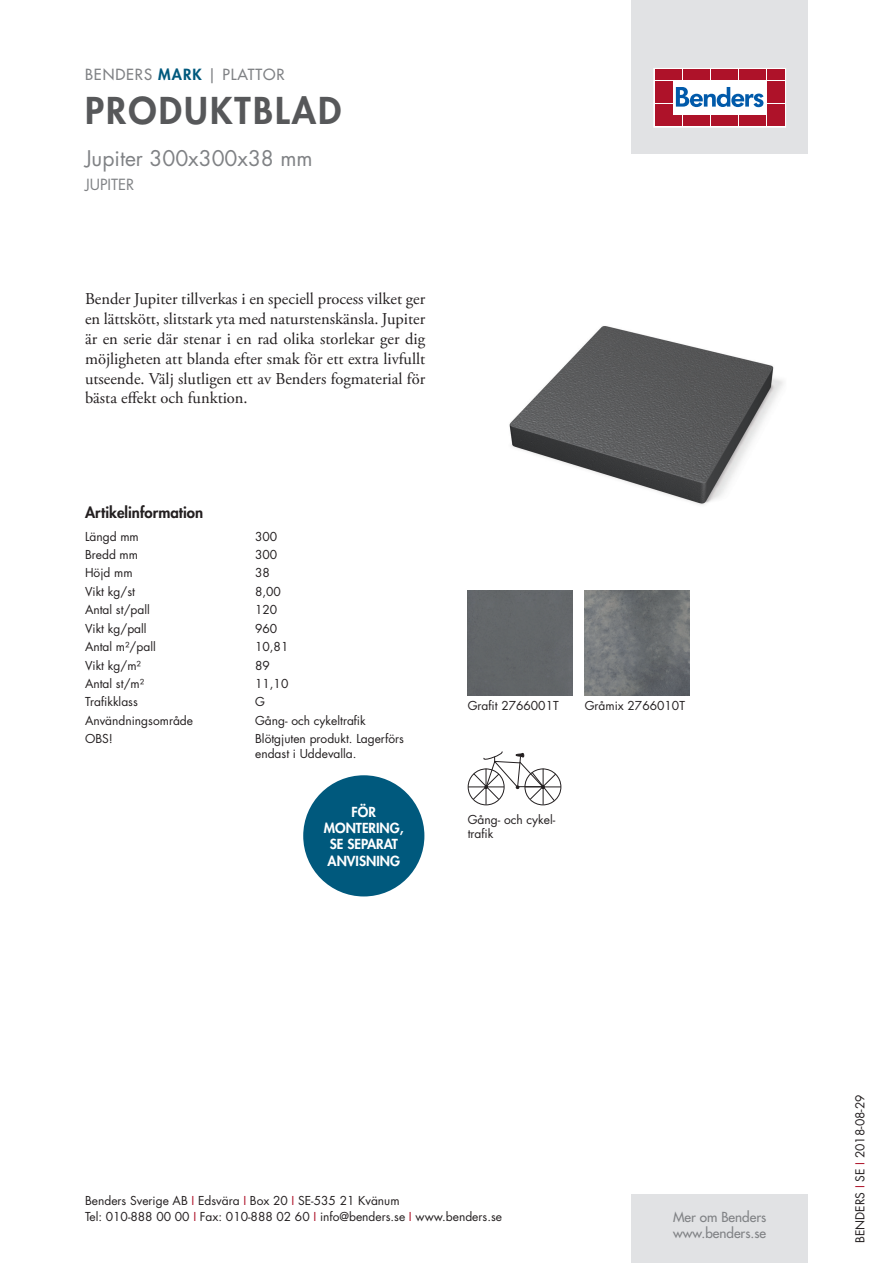
<style>
.page{position:relative;width:893px;height:1263px;background:#fff}
.page>*{position:absolute;margin:0;border:0;box-sizing:border-box;transform-origin:0 0}
.t1{font:800 36px "Futura Std";letter-spacing:.06em;color:#57585a}
.t2{font:21px "Futura Std";color:#808285}
.t3{font:16.5px/19.8px "Adobe Garamond Pro";color:#231f20;text-align:justify}
.t4{font:500 15px "Futura Std";letter-spacing:.06em;color:#808285}
.t5{font:800 15px "Futura Std";color:#231f20}
.t6{font:15px "Futura Std";color:#808285}
.t7{font:800 13.5px/16.2px "Futura Std";color:#fff;text-align:center}
.t8{font:500 13.5px/16.2px "Futura Std";color:#808285}
.t9{font:12px/14.4px "Futura Std";color:#231f20}
.s1{font-weight:800;color:#00597d}
.s2{color:#ae1229}
</style>
<div class="page">
<div style="left:631px;top:0;width:177px;height:153px;background:#e1e2e4"></div>
<div style="left:631px;top:1195px;width:177px;height:68px;background:#e1e2e4"></div>
<svg style="left:656px;top:70px;width:128px;height:55px;background:#ebc6cb"></svg>
<div style="left:654px;top:68px;width:132px;height:59px;border:1px solid #fff"></div>
<div style="left:655px;top:70px;width:8px;height:10px;background:#ae1229"></div>
<div style="left:664px;top:70px;width:8px;height:10px;background:#ae1229"></div>
<div style="left:655px;top:81px;width:8px;height:10px;background:#ae1229"></div>
<div style="left:664px;top:81px;width:8px;height:10px;background:#ae1229"></div>
<div style="left:655px;top:93px;width:8px;height:10px;background:#ae1229"></div>
<div style="left:664px;top:93px;width:8px;height:10px;background:#ae1229"></div>
<div style="left:655px;top:104px;width:8px;height:11px;background:#ae1229"></div>
<div style="left:664px;top:104px;width:8px;height:11px;background:#ae1229"></div>
<div style="left:655px;top:116px;width:8px;height:10px;background:#ae1229"></div>
<div style="left:664px;top:116px;width:8px;height:10px;background:#ae1229"></div>
<div style="left:674px;top:70px;width:8px;height:10px;background:#ae1229"></div>
<div style="left:683px;top:70px;width:8px;height:10px;background:#ae1229"></div>
<div style="left:692px;top:70px;width:8px;height:10px;background:#ae1229"></div>
<div style="left:702px;top:70px;width:8px;height:10px;background:#ae1229"></div>
<div style="left:711px;top:70px;width:8px;height:10px;background:#ae1229"></div>
<div style="left:720px;top:70px;width:8px;height:10px;background:#ae1229"></div>
<div style="left:730px;top:70px;width:8px;height:10px;background:#ae1229"></div>
<div style="left:739px;top:70px;width:8px;height:10px;background:#ae1229"></div>
<div style="left:748px;top:70px;width:8px;height:10px;background:#ae1229"></div>
<div style="left:758px;top:70px;width:8px;height:10px;background:#ae1229"></div>
<div style="left:674px;top:116px;width:8px;height:10px;background:#ae1229"></div>
<div style="left:683px;top:116px;width:8px;height:10px;background:#ae1229"></div>
<div style="left:692px;top:116px;width:8px;height:10px;background:#ae1229"></div>
<div style="left:702px;top:116px;width:8px;height:10px;background:#ae1229"></div>
<div style="left:711px;top:116px;width:8px;height:10px;background:#ae1229"></div>
<div style="left:720px;top:116px;width:8px;height:10px;background:#ae1229"></div>
<div style="left:730px;top:116px;width:8px;height:10px;background:#ae1229"></div>
<div style="left:739px;top:116px;width:8px;height:10px;background:#ae1229"></div>
<div style="left:748px;top:116px;width:8px;height:10px;background:#ae1229"></div>
<div style="left:758px;top:116px;width:8px;height:10px;background:#ae1229"></div>
<div style="left:767px;top:70px;width:8px;height:10px;background:#ae1229"></div>
<div style="left:776px;top:70px;width:8px;height:10px;background:#ae1229"></div>
<div style="left:767px;top:81px;width:8px;height:10px;background:#ae1229"></div>
<div style="left:776px;top:81px;width:8px;height:10px;background:#ae1229"></div>
<div style="left:767px;top:93px;width:8px;height:10px;background:#ae1229"></div>
<div style="left:776px;top:93px;width:8px;height:10px;background:#ae1229"></div>
<div style="left:767px;top:104px;width:8px;height:11px;background:#ae1229"></div>
<div style="left:776px;top:104px;width:8px;height:11px;background:#ae1229"></div>
<div style="left:767px;top:116px;width:8px;height:10px;background:#ae1229"></div>
<div style="left:776px;top:116px;width:8px;height:10px;background:#ae1229"></div>
<svg style="left:676px;top:87px;width:87px;height:20px;background:#8ab3d7"></svg>
<div style="left:303px;top:775px;width:121px;height:121px;background:#00597d;border-radius:50%"></div>
<img style="left:509px;top:326px;width:275px;height:179px">
<div style="left:468px;top:590px;width:105px;height:105px;background:#636669"></div>
<img style="left:585px;top:590px;width:105px;height:105px">
<svg style="left:468px;top:769px;width:36px;height:36px"></svg>
<div style="left:468px;top:768px;width:36px;height:37px;border:1px solid #231f20;border-radius:50%"></div>
<svg style="left:525px;top:769px;width:36px;height:36px"></svg>
<div style="left:524px;top:768px;width:37px;height:37px;border:1px solid #231f20;border-radius:50%"></div>
<hr style="left:525px;top:787px;width:36px;height:1px;background:#231f20">
<hr style="left:468px;top:787px;width:36px;height:1px;background:#231f20">
<svg style="left:473px;top:751px;width:83px;height:54px"></svg>
<p class="t4" style="left:85px;top:65px;width:201px">BENDERS <span class="s1">MARK</span> | PLATTOR</p>
<h1 class="t1" style="left:85px;top:87px;width:258px">PRODUKTBLAD</h1>
<h2 class="t2" style="left:85px;top:144px;width:229px">Jupiter 300x300x38 mm</h2>
<p class="t6" style="left:85px;top:175px;width:51px">JUPITER</p>
<p class="t3" style="left:85px;top:290px;width:342px">Bender Jupiter tillverkas i en speciell process vilket ger en lättskött, slitstark yta med naturstenskänsla. Jupiter är en serie där stenar i en rad olika storlekar ger dig möjligheten att blanda efter smak för ett extra livfullt utseende. Välj slutligen ett av Benders fogmaterial för bästa effekt och funktion.</p>
<p class="t5" style="left:85px;top:503px;width:120px">Artikelinformation</p>
<p class="t9" style="left:85px;top:529px;width:55px">Längd mm</p>
<p class="t9" style="left:255px;top:529px;width:24px">300</p>
<p class="t9" style="left:85px;top:548px;width:55px">Bredd mm</p>
<p class="t9" style="left:255px;top:548px;width:24px">300</p>
<p class="t9" style="left:85px;top:566px;width:49px">Höjd mm</p>
<p class="t9" style="left:255px;top:566px;width:16px">38</p>
<p class="t9" style="left:85px;top:584px;width:51px">Vikt kg/st</p>
<p class="t9" style="left:255px;top:584px;width:27px">8,00</p>
<p class="t9" style="left:85px;top:603px;width:66px">Antal st/pall</p>
<p class="t9" style="left:255px;top:603px;width:24px">120</p>
<p class="t9" style="left:85px;top:621px;width:63px">Vikt kg/pall</p>
<p class="t9" style="left:255px;top:621px;width:24px">960</p>
<p class="t9" style="left:85px;top:640px;width:72px">Antal m²/pall</p>
<p class="t9" style="left:255px;top:640px;width:35px">10,81</p>
<p class="t9" style="left:85px;top:658px;width:57px">Vikt kg/m²</p>
<p class="t9" style="left:255px;top:658px;width:16px">89</p>
<p class="t9" style="left:85px;top:676px;width:61px">Antal st/m²</p>
<p class="t9" style="left:255px;top:676px;width:35px">11,10</p>
<p class="t9" style="left:85px;top:695px;width:54px">Trafikklass</p>
<p class="t9" style="left:255px;top:695px;width:11px">G</p>
<p class="t9" style="left:85px;top:713px;width:110px">Användningsområde</p>
<p class="t9" style="left:255px;top:713px;width:112px">Gång- och cykeltrafik</p>
<p class="t9" style="left:85px;top:732px;width:29px">OBS!</p>
<p class="t9" style="left:255px;top:732px;width:150px">Blötgjuten produkt. Lagerförs endast i Uddevalla.</p>
<p class="t7" style="left:324px;top:804px;width:81px">FÖR<br>MONTERING,<br>SE SEPARAT<br>ANVISNING</p>
<p class="t9" style="left:468px;top:698px;width:92px">Grafit 2766001T</p>
<p class="t9" style="left:585px;top:698px;width:102px">Gråmix 2766010T</p>
<p class="t9" style="left:468px;top:812px;width:89px">Gång- och cykel&shy;trafik</p>
<p class="t9" style="left:85px;top:1192px;width:418px;line-height:16.5px">Benders Sverige AB <span class="s2">I</span> Edsvära <span class="s2">I</span> Box 20 <span class="s2">I</span> SE-535 21 Kvänum<br>Tel: 010-888 00 00 <span class="s2">I</span> Fax: 010-888 02 60 <span class="s2">I</span> info@benders.se <span class="s2">I</span> www.benders.se</p>
<p class="t8" style="left:673px;top:1209px;width:95px">Mer om Benders www.benders.se</p>
<p class="t9" style="left:853px;top:1243px;width:150px;rotate:-90deg">BENDERS <span class="s2">I</span> SE <span class="s2">I</span> 2018-08-29</p>
</div>
